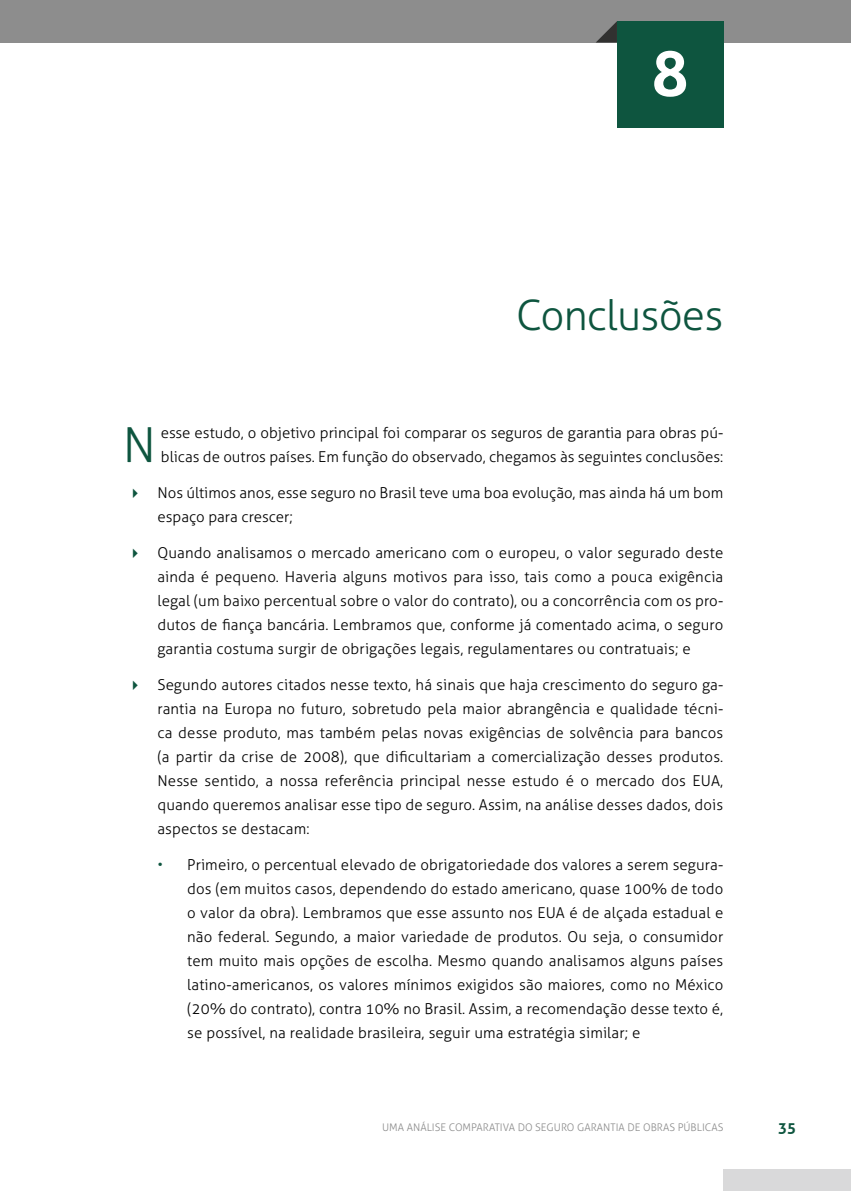
<style>
.page{position:relative;width:851px;height:1191px;background:#fff}
.page>*{position:absolute;margin:0;border:0;box-sizing:border-box;transform-origin:0 0}
.t1{font:700 63px "Aller";color:#fff}
.t2{font:300 48.3px "Aller";color:#0e553f}
.t3{font:300 42px "Aller";letter-spacing:-.02em;color:#0e553f}
.t4{font:300 15px/24px "Aller";color:#000;text-align:justify}
.t5{font:700 15px "Aller";color:#0e553f}
.t6{font:300 10.5px "Aller";color:#8d8d8d}
.s1{color:#0e553f}
</style>
<div class="page">
<div style="left:723px;top:1169px;width:127px;height:22px;background:#d9d9da"></div>
<div style="left:0;top:0;width:850px;height:43px;background:#8d8d8d"></div>
<svg style="left:596px;top:21px;width:21px;height:22px"></svg>
<div style="left:617px;top:21px;width:106px;height:107px;background:#0e553f"></div>
<h1 class="t1" style="left:651px;top:35px;width:39px">8</h1>
<h3 class="t3" style="left:516px;top:290px;width:209px">Conclusões</h3>
<h2 class="t2" style="left:123px;top:416px;width:35px">N</h2>
<p class="t4" style="left:161px;top:421px;width:564px">esse estudo, o objetivo principal foi comparar os seguros de garantia para obras pú&shy;blicas de outros países. Em função do observado, chegamos às seguintes conclusões:</p>
<p class="t4" style="left:157px;top:481px;width:567px">Nos últimos anos, esse seguro no Brasil teve uma boa evolução, mas ainda há um bom espaço para crescer;</p>
<p class="t4" style="left:157px;top:541px;width:567px">Quando analisamos o mercado americano com o europeu, o valor segurado deste ainda é pequeno. Haveria alguns motivos para isso, tais como a pouca exigência legal (um baixo percentual sobre o valor do contrato), ou a concorrência com os pro&shy;dutos de fiança bancária. Lembramos que, conforme já comentado acima, o seguro garantia costuma surgir de obrigações legais, regulamentares ou contratuais; e</p>
<p class="t4" style="left:157px;top:673px;width:567px">Segundo autores citados nesse texto, há sinais que haja crescimento do seguro ga&shy;rantia na Europa no futuro, sobretudo pela maior abrangência e qualidade técni&shy;ca desse produto, mas também pelas novas exigências de solvência para bancos (a partir da crise de 2008), que dificultariam a comercialização desses produtos.<br>Nesse sentido, a nossa referência principal nesse estudo é o mercado dos EUA, quando queremos analisar esse tipo de seguro. Assim, na análise desses dados, dois aspectos se destacam:</p>
<p class="t4" style="left:187px;top:853px;width:537px;text-indent:-30px"><span class="s1">•</span> Primeiro, o percentual elevado de obrigatoriedade dos valores a serem segura&shy;dos (em muitos casos, dependendo do estado americano, quase 100% de todo o valor da obra). Lembramos que esse assunto nos EUA é de alçada estadual e não federal. Segundo, a maior variedade de produtos. Ou seja, o consumidor tem muito mais opções de escolha. Mesmo quando analisamos alguns países latino-americanos, os valores mínimos exigidos são maiores, como no México (20% do contrato), contra 10% no Brasil. Assim, a recomendação desse texto é, se possível, na realidade brasileira, seguir uma estratégia similar; e</p>
<p class="t6" style="left:382px;top:1121px;width:342px">UMA ANÁLISE COMPARATIVA DO SEGURO GARANTIA DE OBRAS PÚBLICAS</p>
<p class="t5" style="left:778px;top:1118px;width:19px">35</p>
</div>
